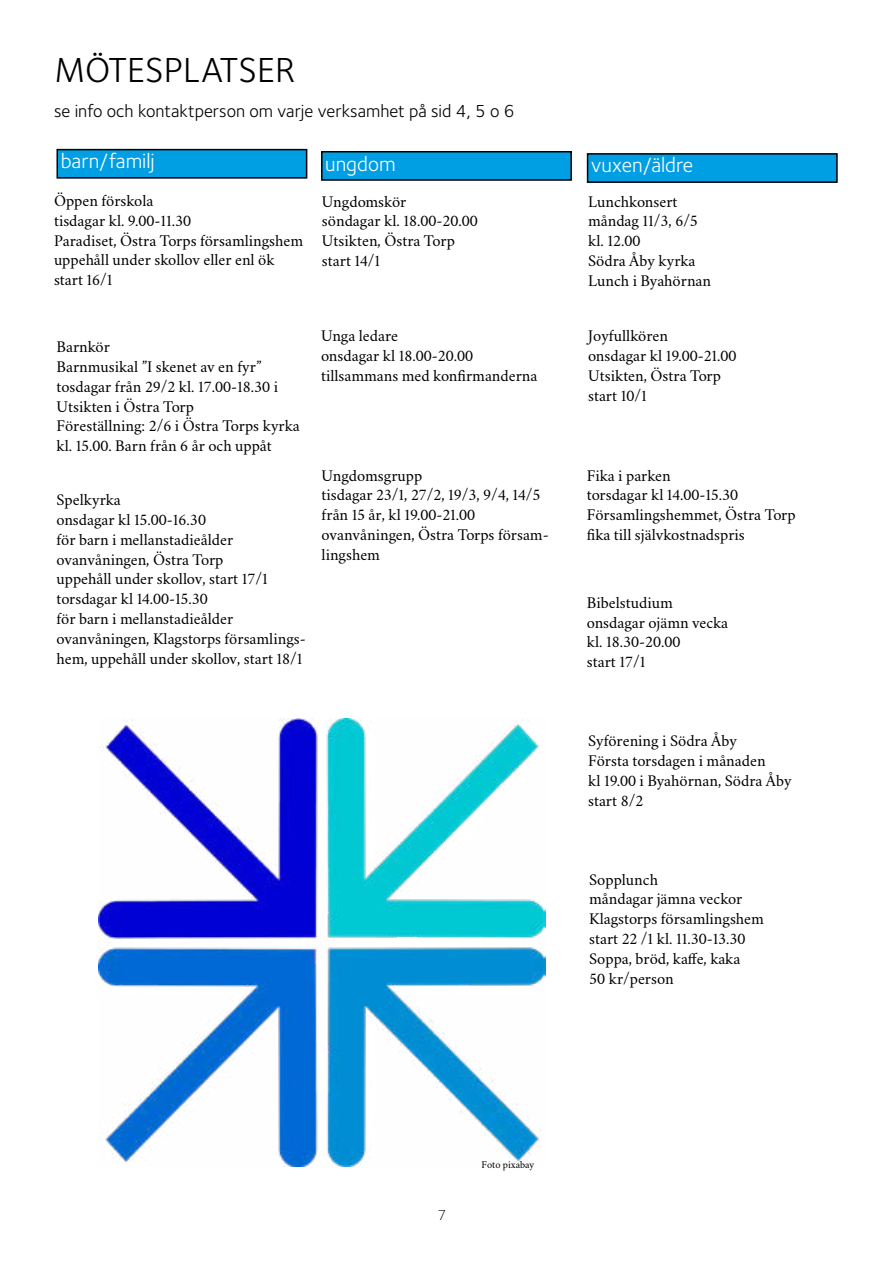
<style>
.page{position:relative;width:893px;height:1263px;background:#fff}
.page>*{position:absolute;margin:0;border:0;box-sizing:border-box;transform-origin:0 0}
.t1{font:36px "Foundry Sterling OT3";color:#000}
.t2{font:21px "Foundry Sterling OT3";color:#fff}
.t3{font:18px "Foundry Sterling OT3";color:#000}
.t4{font:16.5px/19.8px "Crimson Svk 2.0";color:#000}
.t5{font:300 15px "Foundry Sterling OT3";color:#000}
.t6{font:10.5px "Crimson Svk 2.0";color:#000}
</style>
<div class="page">
<div style="left:57px;top:150px;width:250px;height:28px;background:#009fe3"></div>
<div style="left:56px;top:149px;width:251px;height:30px;border:2px solid #000"></div>
<div style="left:322px;top:152px;width:249px;height:28px;background:#009fe3"></div>
<div style="left:321px;top:151px;width:251px;height:30px;border:2px solid #000"></div>
<div style="left:588px;top:154px;width:249px;height:28px;background:#009fe3"></div>
<div style="left:587px;top:153px;width:251px;height:30px;border:2px solid #000"></div>
<img style="left:99px;top:719px;width:446px;height:448px">
<h1 class="t1" style="left:54px;top:43px;width:242px">MÖTESPLATSER</h1>
<p class="t3" style="left:54px;top:97px;width:462px">se info och kontaktperson om varje verksamhet på sid 4, 5 o 6</p>
<p class="t2" style="left:61px;top:146px;width:96px">barn/familj</p>
<p class="t2" style="left:325px;top:149px;width:72px">ungdom</p>
<p class="t2" style="left:591px;top:150px;width:103px">vuxen/äldre</p>
<p class="t4" style="left:54px;top:190px;width:251px">Öppen förskola<br>tisdagar kl. 9.00-11.30<br>Paradiset, Östra Torps församlingshem uppehåll under skollov eller enl ök start 16/1</p>
<p class="t4" style="left:588px;top:190px;width:125px">Lunchkonsert måndag 11/3, 6/5 kl. 12.00<br>Södra Åby kyrka<br>Lunch i Byahörnan</p>
<p class="t4" style="left:322px;top:190px;width:157px">Ungdomskör<br>söndagar kl. 18.00-20.00<br>Utsikten, Östra Torp start 14/1</p>
<p class="t4" style="left:56px;top:336px;width:245px">Barnkör<br>Barnmusikal ”I skenet av en fyr” tosdagar från 29/2 kl. 17.00-18.30 i<br>Utsikten i Östra Torp<br>Föreställning: 2/6 i Östra Torps kyrka kl. 15.00. Barn från 6 år och uppåt</p>
<p class="t4" style="left:321px;top:325px;width:218px">Unga ledare<br>onsdagar kl 18.00-20.00 tillsammans med konfirmanderna</p>
<p class="t4" style="left:588px;top:325px;width:150px">Joyfullkören<br>onsdagar kl 19.00-21.00<br>Utsikten, Östra Torp start 10/1</p>
<p class="t4" style="left:322px;top:464px;width:229px">Ungdomsgrupp<br>tisdagar 23/1, 27/2, 19/3, 9/4, 14/5 från 15 år, kl 19.00-21.00 ovanvåningen, Östra Torps försam&shy;lingshem</p>
<p class="t4" style="left:587px;top:464px;width:210px">Fika i parken<br>torsdagar kl 14.00-15.30<br>Församlingshemmet, Östra Torp fika till självkostnadspris</p>
<p class="t4" style="left:56px;top:489px;width:251px">Spelkyrka<br>onsdagar kl 15.00-16.30<br>för barn i mellanstadieålder ovanvåningen, Östra Torp<br>uppehåll under skollov, start 17/1 torsdagar kl 14.00-15.30<br>för barn i mellanstadieålder ovanvåningen, Klagstorps församlings&shy;hem, uppehåll under skollov, start 18/1</p>
<p class="t4" style="left:587px;top:592px;width:143px">Bibelstudium onsdagar ojämn vecka kl. 18.30-20.00<br>start 17/1</p>
<p class="t4" style="left:588px;top:730px;width:205px">Syförening i Södra Åby<br>Första torsdagen i månaden<br>kl 19.00 i Byahörnan, Södra Åby start 8/2</p>
<p class="t4" style="left:589px;top:868px;width:176px">Sopplunch<br>måndagar jämna veckor<br>Klagstorps församlingshem start 22 /1 kl. 11.30-13.30<br>Soppa, bröd, kaffe, kaka<br>50 kr/person</p>
<p class="t5" style="left:437px;top:1205px;width:10px">7</p>
<p class="t6" style="left:482px;top:1157px;width:54px">Foto pixabay</p>
</div>
